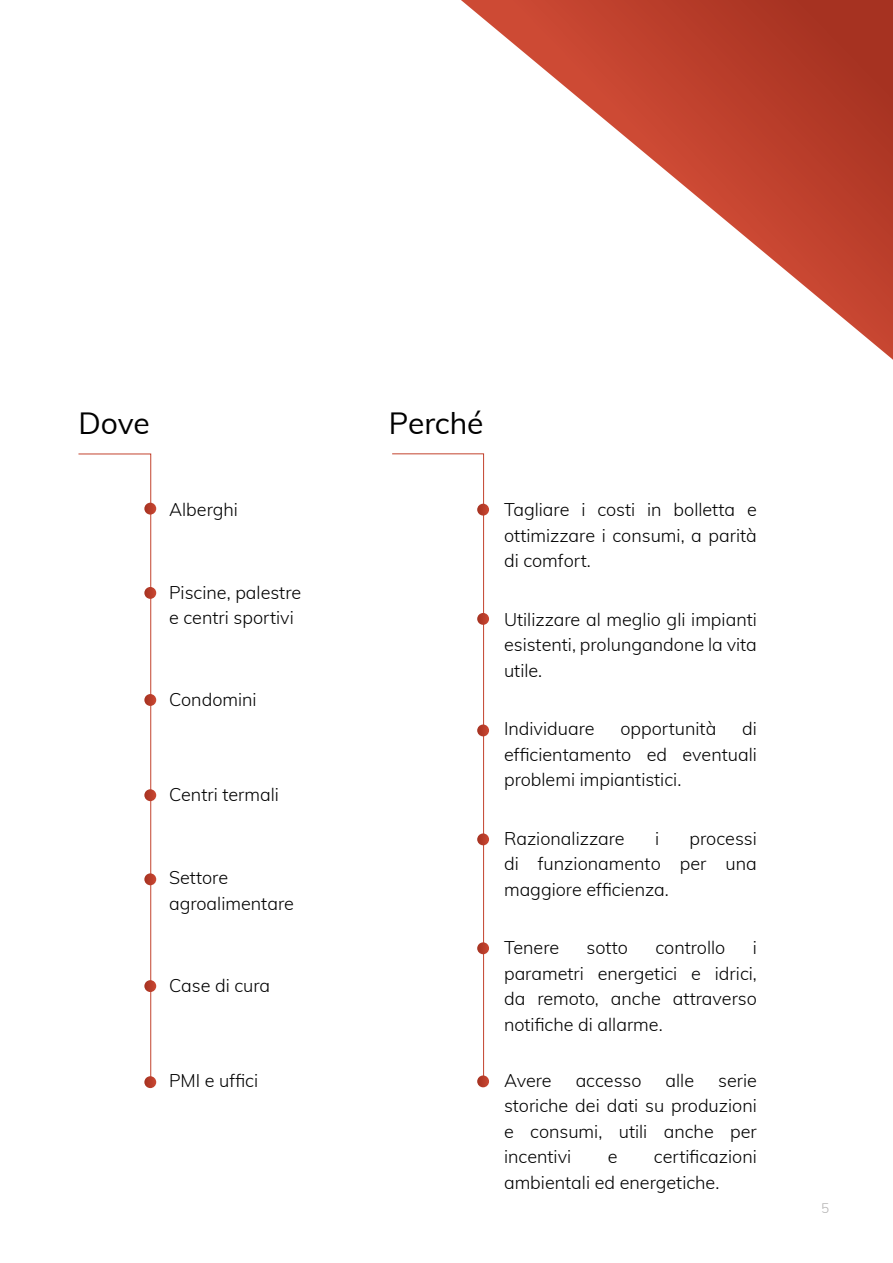
<style>
.page{position:relative;width:893px;height:1263px;background:#fff}
.page>*{position:absolute;margin:0;border:0;box-sizing:border-box;transform-origin:0 0}
.t1{font:30px "Muli";letter-spacing:-.005em;color:#000}
.t2{font:300 18px/25.5px "Muli";color:#000;text-align:justify}
.t3{font:300 13.5px "Muli";color:#b3b2b2}
</style>
<div class="page">
<svg style="left:461px;top:0;width:432px;height:360px"></svg>
<svg style="left:392px;top:453px;width:92px;height:622px"></svg>
<svg style="left:477px;top:504px;width:12px;height:12px"></svg>
<svg style="left:477px;top:724px;width:12px;height:12px"></svg>
<svg style="left:477px;top:833px;width:12px;height:12px"></svg>
<svg style="left:477px;top:613px;width:12px;height:12px"></svg>
<svg style="left:477px;top:942px;width:12px;height:12px"></svg>
<svg style="left:477px;top:1075px;width:12px;height:12px"></svg>
<svg style="left:78px;top:453px;width:73px;height:623px"></svg>
<svg style="left:144px;top:503px;width:12px;height:12px"></svg>
<svg style="left:144px;top:694px;width:12px;height:12px"></svg>
<svg style="left:144px;top:789px;width:12px;height:12px"></svg>
<svg style="left:144px;top:587px;width:12px;height:12px"></svg>
<svg style="left:144px;top:873px;width:12px;height:12px"></svg>
<svg style="left:144px;top:1076px;width:12px;height:12px"></svg>
<svg style="left:144px;top:980px;width:12px;height:12px"></svg>
<h1 class="t1" style="left:78px;top:401px;width:73px">Dove</h1>
<p class="t2" style="left:169px;top:496px;width:70px">Alberghi</p>
<p class="t2" style="left:169px;top:578px;width:134px">Piscine, palestre e centri sportivi</p>
<p class="t2" style="left:169px;top:686px;width:89px">Condomini</p>
<p class="t2" style="left:169px;top:781px;width:111px">Centri termali</p>
<p class="t2" style="left:169px;top:864px;width:126px">Settore agroalimentare</p>
<p class="t2" style="left:169px;top:972px;width:103px">Case di cura</p>
<p class="t2" style="left:169px;top:1067px;width:91px">PMI e uffici</p>
<h1 class="t1" style="left:389px;top:401px;width:96px">Perché</h1>
<p class="t2" style="left:504px;top:496px;width:254px">Tagliare i costi in bolletta e ottimizzare i consumi, a parità di comfort.</p>
<p class="t2" style="left:504px;top:606px;width:254px">Utilizzare al meglio gli impianti esistenti, prolungandone la vita utile.</p>
<p class="t2" style="left:504px;top:715px;width:92px">Individuare</p>
<p class="t2" style="left:620px;top:715px;width:97px">opportunità</p>
<p class="t2" style="left:504px;top:715px;width:254px;text-indent:238px">di efficientamento ed eventuali problemi impiantistici.</p>
<p class="t2" style="left:504px;top:825px;width:122px">Razionalizzare</p>
<p class="t2" style="left:655px;top:825px;width:6px">i</p>
<p class="t2" style="left:504px;top:825px;width:254px;text-indent:186px">processi di funzionamento per una maggiore efficienza.</p>
<p class="t2" style="left:504px;top:934px;width:57px">Tenere</p>
<p class="t2" style="left:587px;top:934px;width:43px">sotto</p>
<p class="t2" style="left:655px;top:934px;width:71px">controllo</p>
<p class="t2" style="left:504px;top:934px;width:254px;text-indent:249px">i parametri energetici e idrici, da remoto, anche attraverso notifiche di allarme.</p>
<p class="t2" style="left:504px;top:1067px;width:49px">Avere</p>
<p class="t2" style="left:576px;top:1067px;width:67px">accesso</p>
<p class="t2" style="left:665px;top:1067px;width:30px">alle</p>
<p class="t2" style="left:504px;top:1067px;width:254px;text-indent:214px">serie storiche dei dati su produzioni e consumi, utili anche per incentivi</p>
<p class="t2" style="left:504px;top:1143px;width:254px;text-indent:150px">certificazioni ambientali ed energetiche.</p>
<p class="t2" style="left:608px;top:1143px;width:11px">e</p>
<p class="t3" style="left:821px;top:1198px;width:10px">5</p>
</div>
